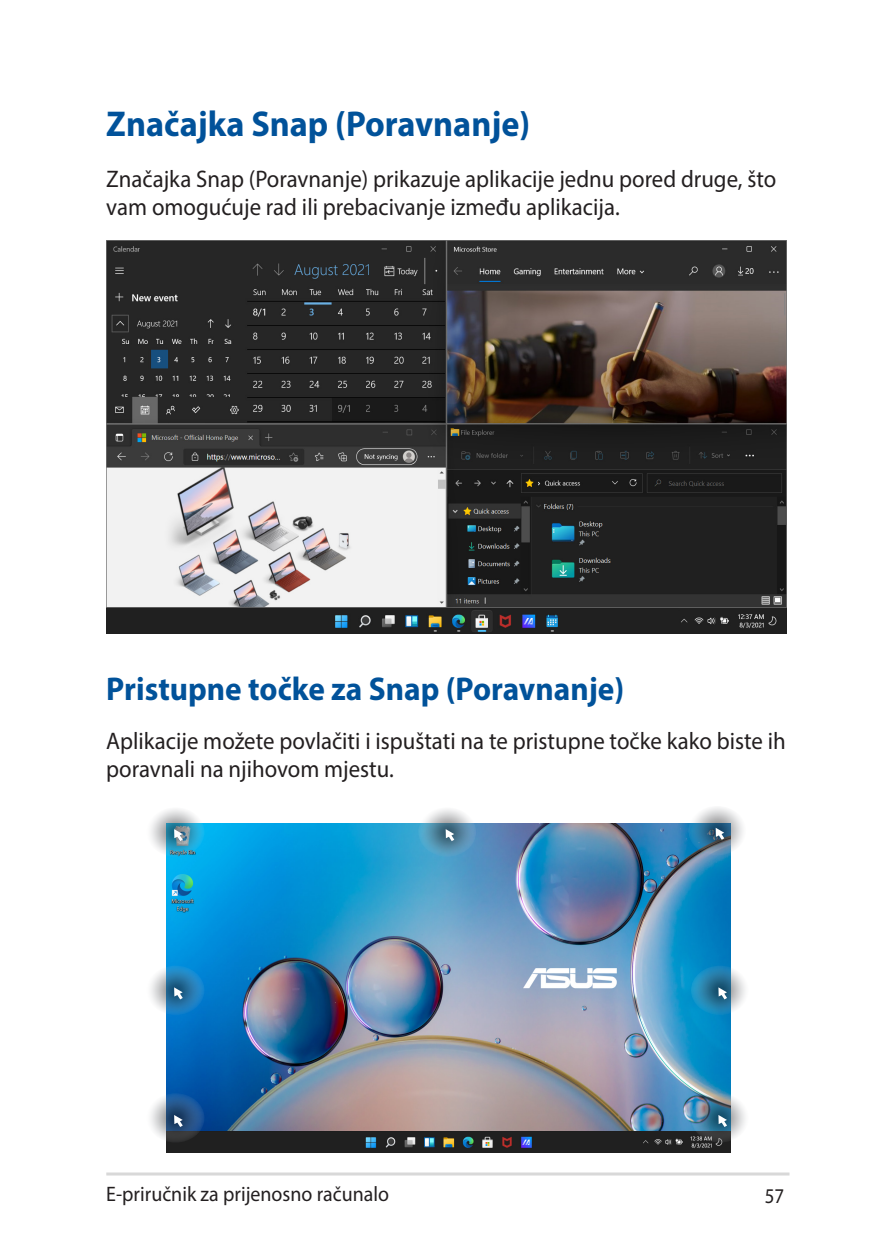
<style>
.page{position:relative;width:893px;height:1259px;background:#fff}
.page>*{position:absolute;margin:0;border:0;box-sizing:border-box;transform-origin:0 0}
.t1{font:700 36px "Myriad Pro";color:#01529a;scale:.95 1}
.t2{font:700 33px "Myriad Pro";color:#01529a;scale:.95 1}
.t3{font:24px/28.8px "Myriad Pro";color:#231f20;scale:.95 1}
.t4{font:21px "Myriad Pro";color:#231f20;scale:.95 1}
.t5{font:21px "Myriad Pro";color:#231f20;scale:.9 1}
</style>
<div class="page">
<hr style="left:106px;top:1172px;width:683px;height:3px;background:#d8d8d8">
<img style="left:106px;top:241px;width:681px;height:392px">
<img style="left:166px;top:824px;width:564px;height:328px">
<svg style="left:147px;top:807px;width:58px;height:50px"></svg>
<svg style="left:174px;top:829px;width:9px;height:12px"></svg>
<svg style="left:418px;top:807px;width:58px;height:50px;background:#7ba7bd"></svg>
<svg style="left:446px;top:829px;width:8px;height:12px"></svg>
<svg style="left:688px;top:806px;width:58px;height:49px"></svg>
<svg style="left:716px;top:827px;width:8px;height:13px"></svg>
<svg style="left:147px;top:965px;width:58px;height:50px;background:#5999c3"></svg>
<svg style="left:174px;top:987px;width:9px;height:12px"></svg>
<svg style="left:691px;top:965px;width:58px;height:50px;background:#569aba"></svg>
<svg style="left:718px;top:987px;width:9px;height:12px"></svg>
<svg style="left:147px;top:1093px;width:58px;height:49px;background:#5c7898"></svg>
<svg style="left:174px;top:1115px;width:9px;height:12px"></svg>
<svg style="left:691px;top:1093px;width:58px;height:49px;background:#748f9e"></svg>
<svg style="left:718px;top:1115px;width:9px;height:12px"></svg>
<h1 class="t1" style="left:106px;top:101px;width:448px">Značajka Snap (Poravnanje)</h1>
<p class="t3" style="left:106px;top:164px;width:707px">Značajka Snap (Poravnanje) prikazuje aplikacije jednu pored druge, što vam omogućuje rad ili prebacivanje između aplikacija.</p>
<h2 class="t2" style="left:106px;top:667px;width:547px">Pristupne točke za Snap (Poravnanje)</h2>
<p class="t3" style="left:106px;top:726px;width:717px">Aplikacije možete povlačiti i ispuštati na te pristupne točke kako biste ih poravnali na njihovom mjestu.</p>
<p class="t4" style="left:106px;top:1180px;width:299px">E-priručnik za prijenosno računalo</p>
<p class="t5" style="left:765px;top:1182px;width:23px">57</p>
</div>
